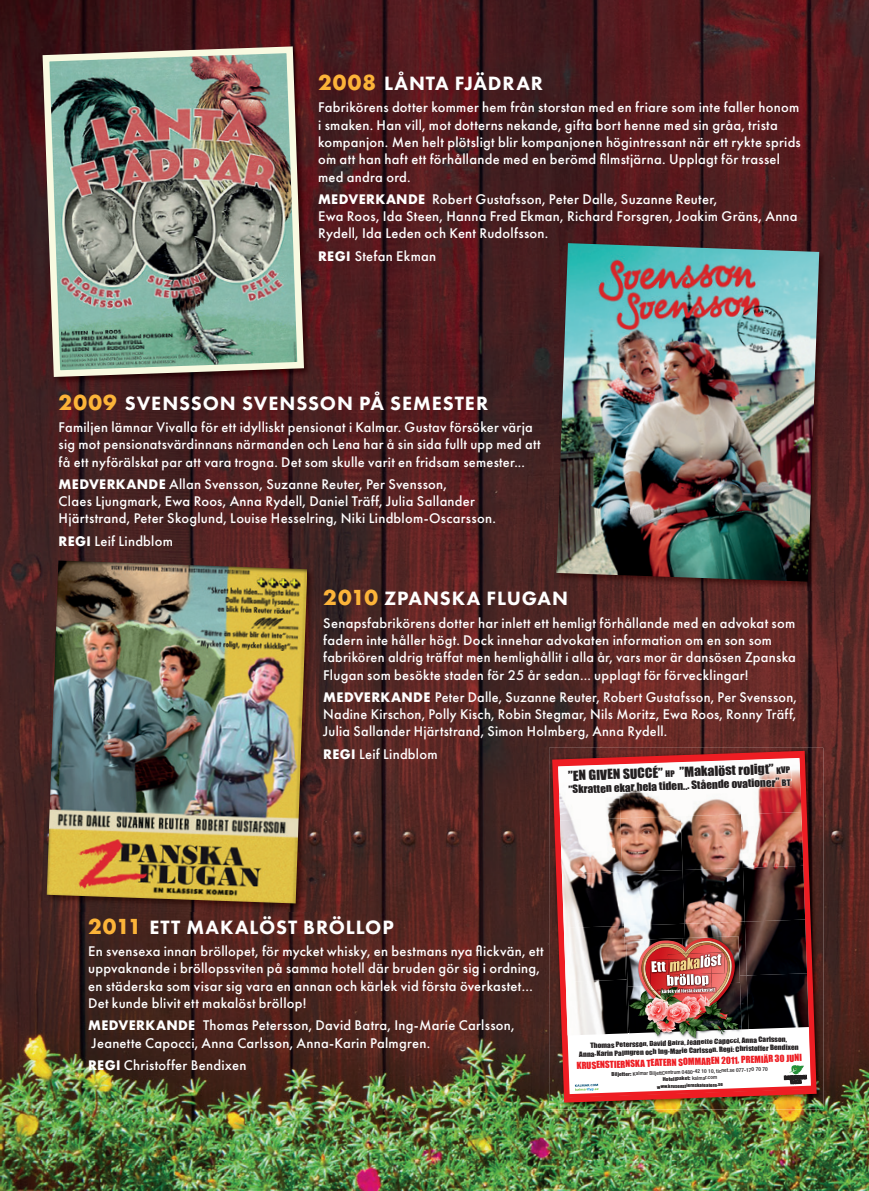
<style>
.page{position:relative;width:869px;height:1191px;background:#fff}
.page>*{position:absolute;margin:0;border:0;box-sizing:border-box;transform-origin:0 0}
.t1{font:800 19.95px "Futura PT";letter-spacing:.045em;color:#fff}
.t2{font:500 14.53px/17.3px "Futura PT";letter-spacing:.015em;color:#fff}
.t3{font:12.78px "Impact";color:#231f20;scale:1.07 1}
.t4{font:10.5px "Impact";color:#231f20;scale:1.07 1}
.t5{font:8.92px "Impact";color:#ee1d23}
.t6{font:6.65px/8.4px "Impact";color:#231f20;text-align:center;scale:1.11 1}
.t7{font:500 condensed 5.42px/6.5px "Helvetica Neue";color:#231f20;text-align:center;scale:1.05 1}
.t8{font:4.55px "Impact";color:#231f20;scale:1.12 1}
.s1{font-family:"Futura";font-weight:700;color:#fcb439}
.s2{font-family:"Futura";font-weight:700;font-size:12.78px}
.s3{font-size:8.22px}
.s4{font-weight:900}
</style>
<div class="page">
<img style="left:0;top:0;width:868px;height:1191px">
<img style="left:41px;top:45px;width:271px;height:340px">
<img style="left:39px;top:43px;width:268px;height:337px">
<img style="left:554px;top:241px;width:273px;height:349px">
<img style="left:556px;top:243px;width:262px;height:338px">
<img style="left:45px;top:559px;width:270px;height:352px">
<img style="left:47px;top:560px;width:260px;height:343px">
<img style="left:549px;top:748px;width:273px;height:361px">
<img style="left:549px;top:748px;width:269px;height:357px">
<h1 class="t1" style="left:318px;top:71px;width:226px"><span class="s1">2008</span> LÅNTA FJÄDRAR</h1>
<p class="t2" style="left:318px;top:99px;width:484px">Fabrikörens dotter kommer hem från storstan med en friare som inte faller honom i smaken. Han vill, mot dotterns nekande, gifta bort henne med sin gråa, trista kompanjon. Men helt plötsligt blir kompanjonen högintressant när ett rykte sprids om att han haft ett förhållande med en berömd filmstjärna. Upplagt för trassel med andra ord.</p>
<p class="t2" style="left:318px;top:190px;width:481px"><span class="s2">MEDVERKANDE</span> Robert Gustafsson, Peter Dalle, Suzanne Reuter,<br>Ewa Roos, Ida Steen, Hanna Fred Ekman, Richard Forsgren, Joakim Gräns, Anna<br>Rydell, Ida Leden och Kent Rudolfsson.</p>
<p class="t2" style="left:318px;top:247px;width:120px"><span class="s2">REGI</span> Stefan Ekman</p>
<h1 class="t1" style="left:59px;top:390px;width:431px"><span class="s1">2009</span> SVENSSON SVENSSON PÅ SEMESTER</h1>
<p class="t2" style="left:59px;top:418px;width:483px">Familjen lämnar Vivalla för ett idylliskt pensionat i Kalmar. Gustav försöker värja sig mot pensionatsvärdinnans närmanden och Lena har å sin sida fullt upp med att få ett nyförälskat par att vara trogna. Det som skulle varit en fridsam semester...</p>
<p class="t2" style="left:59px;top:475px;width:438px"><span class="s2">MEDVERKANDE</span> Allan Svensson, Suzanne Reuter, Per Svensson,<br>Claes Ljungmark, Ewa Roos, Anna Rydell, Daniel Träff, Julia Sallander<br>Hjärtstrand, Peter Skoglund, Louise Hesselring, Niki Lindblom-Oscarsson.</p>
<p class="t2" style="left:59px;top:532px;width:116px"><span class="s2">REGI</span> Leif Lindblom</p>
<h1 class="t1" style="left:323px;top:586px;width:246px"><span class="s1">2010</span> ZPANSKA FLUGAN</h1>
<p class="t2" style="left:323px;top:614px;width:474px">Senapsfabrikörens dotter har inlett ett hemligt förhållande med en advokat som fadern inte håller högt. Dock innehar advokaten information om en son som fabrikören aldrig träffat men hemlighållit i alla år, vars mor är dansösen Zpanska Flugan som besökte staden för 25 år sedan... upplagt för förvecklingar!</p>
<p class="t2" style="left:323px;top:688px;width:475px;text-align:justify"><span class="s2">MEDVERKANDE</span> Peter Dalle, Suzanne Reuter, Robert Gustafsson, Per Svensson, Nadine Kirschon, Polly Kisch, Robin Stegmar, Nils Moritz, Ewa Roos, Ronny Träff, Julia Sallander Hjärtstrand, Simon Holmberg, Anna Rydell.</p>
<p class="t2" style="left:323px;top:745px;width:116px"><span class="s2">REGI</span> Leif Lindblom</p>
<p class="t3" style="left:567px;top:766px;width:209px;rotate:-2deg">”EN GIVEN SUCCÉ” <span class="s3">HP</span> ”Makalöst roligt” <span class="s3">KVP</span></p>
<p class="t4" style="left:568px;top:781px;width:209px;rotate:-2deg">”Skratten ekar hela tiden... Stående ovationer” <span class="s3">BT</span></p>
<h1 class="t1" style="left:88px;top:914px;width:307px"><span class="s1">2011</span> ETT MAKALÖST BRÖLLOP</h1>
<p class="t2" style="left:88px;top:942px;width:457px">En svensexa innan bröllopet, för mycket whisky, en bestmans nya flickvän, ett uppvaknande i bröllopssviten på samma hotell där bruden gör sig i ordning, en städerska som visar sig vara en annan och kärlek vid första överkastet… Det kunde blivit ett makalöst bröllop!</p>
<p class="t2" style="left:88px;top:1016px;width:428px"><span class="s2">MEDVERKANDE</span> Thomas Petersson, David Batra, Ing-Marie Carlsson,<br>Jeanette Capocci, Anna Carlsson, Anna-Karin Palmgren.</p>
<p class="t2" style="left:88px;top:1056px;width:160px"><span class="s2">REGI</span> Christoffer Bendixen</p>
<p class="t6" style="left:578px;top:1041px;width:199px;rotate:-2deg">Thomas Petersson, David Batra, Jeanette Capocci, Anna Carlsson,<br>Anna-Karin Palmgren och Ing-Marie Carlsson. Regi: Christoffer Bendixen</p>
<p class="t5" style="left:576px;top:1058px;width:227px;rotate:-2deg">KRUSENSTIERNSKA TEATERN SOMMAREN 2011, PREMIÄR 30 JUNI</p>
<p class="t7" style="left:611px;top:1071px;width:150px;rotate:-2deg"><span class="s4">Biljetter:</span> Kalmar BiljettCentrum 0480-42 10 10, ticnet.se 077-170 70 70<br><span class="s4">Hotellpaket:</span> kalmar.com</p>
<p class="t8" style="left:656px;top:1083px;width:60px;rotate:-2deg">www.krusenstiernskateatern.se</p>
</div>
